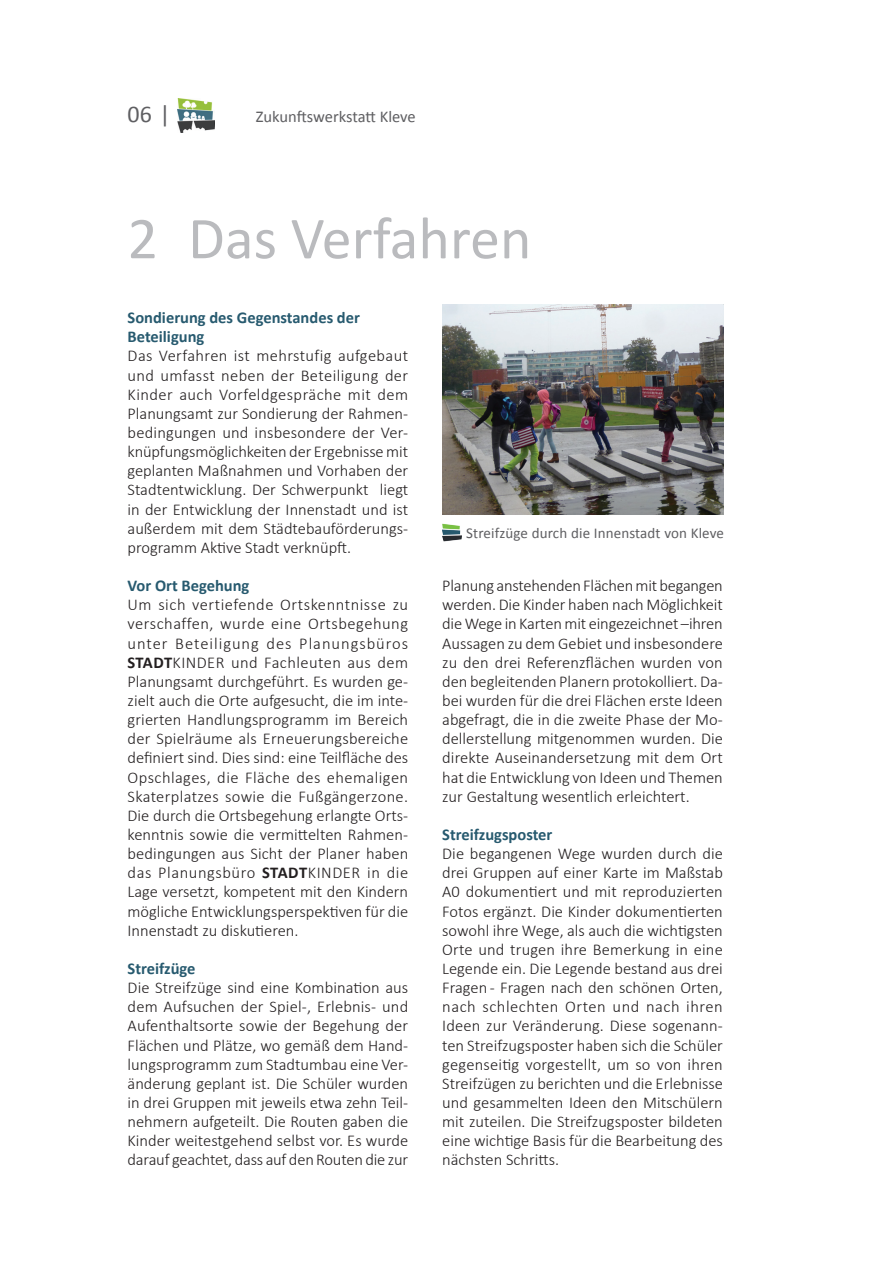
<style>
.page{position:relative;width:893px;height:1263px;background:#fff}
.page>*{position:absolute;margin:0;border:0;box-sizing:border-box;transform-origin:0 0}
.t1{font:60px "Calibri";color:#babbbe}
.t2{font:24px "Calibri";color:#5f5f62}
.t3{font:300 16.5px/19.2px "Calibri";color:#231f20;text-align:justify}
.t4{font:700 16.5px/19.2px "Calibri";color:#275a6f}
.t5{font:16.5px "Calibri";letter-spacing:-.005em;color:#5f5f62}
.t6{font:15px "Calibri";letter-spacing:.01em;color:#5f5f62}
.s1{font-weight:700}
</style>
<div class="page">
<img style="left:178px;top:99px;width:36px;height:34px">
<img style="left:442px;top:304px;width:282px;height:210px">
<img style="left:442px;top:523px;width:19px;height:18px">
<h2 class="t2" style="left:128px;top:99px;width:44px">06 |</h2>
<p class="t5" style="left:256px;top:106px;width:161px">Zukunftswerkstatt Kleve</p>
<h1 class="t1" style="left:128px;top:200px;width:405px">2 Das Verfahren</h1>
<p class="t4" style="left:128px;top:308px;width:234px">Sondierung des Gegenstandes der<br>Beteiligung</p>
<p class="t3" style="left:128px;top:346px;width:282px">Das Verfahren ist mehrstufig aufgebaut und umfasst neben der Beteiligung der Kinder auch Vorfeldgespräche mit dem Planungsamt zur Sondierung der Rahmen&shy;bedingungen und insbesondere der Ver&shy;knüpfungsmöglichkeiten der Ergebnisse mit geplanten Maßnahmen und Vorhaben der Stadtentwicklung. Der Schwerpunkt liegt in der Entwicklung der Innenstadt und ist außerdem mit dem Städtebauförderungs&shy;programm Aktive Stadt verknüpft.</p>
<p class="t4" style="left:128px;top:576px;width:123px">Vor Ort Begehung</p>
<p class="t3" style="left:128px;top:595px;width:282px">Um sich vertiefende Ortskenntnisse zu verschaffen, wurde eine Ortsbegehung unter Beteiligung des Planungsbüros <span class="s1">STADT</span>KINDER und Fachleuten aus dem Planungsamt durchgeführt. Es wurden ge&shy;zielt auch die Orte aufgesucht, die im inte&shy;grierten Handlungsprogramm im Bereich der Spielräume als Erneuerungsbereiche definiert sind. Dies sind: eine Teilfläche des Opschlages, die Fläche des ehemaligen Skaterplatzes sowie die Fußgängerzone.<br>Die durch die Ortsbegehung erlangte Orts&shy;kenntnis sowie die vermittelten Rahmen&shy;bedingungen aus Sicht der Planer haben das Planungsbüro <span class="s1">STADT</span>KINDER in die Lage versetzt, kompetent mit den Kindern mögliche Entwicklungsperspektiven für die Innenstadt zu diskutieren.</p>
<p class="t4" style="left:128px;top:959px;width:69px">Streifzüge</p>
<p class="t3" style="left:128px;top:978px;width:282px">Die Streifzüge sind eine Kombination aus dem Aufsuchen der Spiel-, Erlebnis- und Aufenthaltsorte sowie der Begehung der Flächen und Plätze, wo gemäß dem Hand&shy;lungsprogramm zum Stadtumbau eine Ver&shy;änderung geplant ist. Die Schüler wurden in drei Gruppen mit jeweils etwa zehn Teil&shy;nehmern aufgeteilt. Die Routen gaben die Kinder weitestgehend selbst vor. Es wurde darauf geachtet, dass auf den Routen die zur</p>
<p class="t6" style="left:466px;top:524px;width:259px">Streifzüge durch die Innenstadt von Kleve</p>
<p class="t3" style="left:442px;top:576px;width:282px">Planung anstehenden Flächen mit begangen werden. Die Kinder haben nach Möglichkeit die Wege in Karten mit eingezeichnet –ihren Aussagen zu dem Gebiet und insbesondere zu den drei Referenzflächen wurden von den begleitenden Planern protokolliert. Da&shy;bei wurden für die drei Flächen erste Ideen abgefragt, die in die zweite Phase der Mo&shy;dellerstellung mitgenommen wurden. Die direkte Auseinandersetzung mit dem Ort hat die Entwicklung von Ideen und Themen zur Gestaltung wesentlich erleichtert.</p>
<p class="t4" style="left:442px;top:825px;width:112px">Streifzugsposter</p>
<p class="t3" style="left:442px;top:844px;width:282px">Die begangenen Wege wurden durch die drei Gruppen auf einer Karte im Maßstab A0 dokumentiert und mit reproduzierten Fotos ergänzt. Die Kinder dokumentierten sowohl ihre Wege, als auch die wichtigsten Orte und trugen ihre Bemerkung in eine Legende ein. Die Legende bestand aus drei Fragen - Fragen nach den schönen Orten, nach schlechten Orten und nach ihren Ideen zur Veränderung. Diese sogenann&shy;ten Streifzugsposter haben sich die Schüler gegenseitig vorgestellt, um so von ihren Streifzügen zu berichten und die Erlebnisse und gesammelten Ideen den Mitschülern mit zuteilen. Die Streifzugsposter bildeten eine wichtige Basis für die Bearbeitung des nächsten Schritts.</p>
</div>
